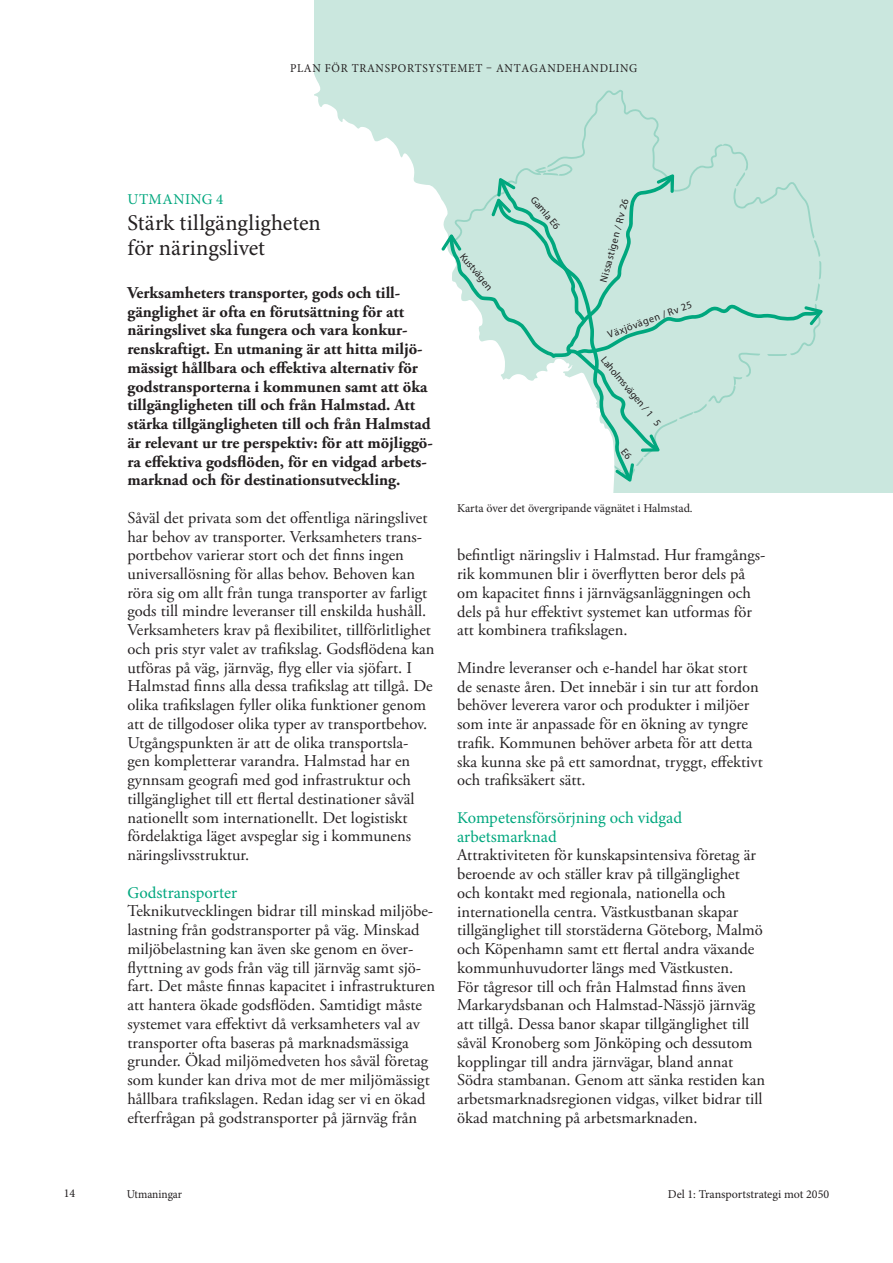
<style>
.page{position:relative;width:893px;height:1263px;background:#fff}
.page>*{position:absolute;margin:0;border:0;box-sizing:border-box;transform-origin:0 0}
.Rubrik_2{font:22.5px/25.5px "Minion Pro";color:#231f20}
.Brödtext_Garamond{font:16.5px/18.8px "Adobe Garamond Pro";color:#231f20}
.Brödtext_Garamond-2{font:700 16.5px/18.8px "Adobe Garamond Pro";color:#231f20}
.Rubrik_3{font:16.5px/18.8px "Minion Pro";color:#00a77e}
.Rubrik_2-2{font:15px "Minion Pro";letter-spacing:.03em;color:#00a77e}
.Bildtext{font:12px "Minion Pro";color:#231f20}
.Bildtext-2{font:12px "Minion Pro";letter-spacing:.06em;color:#231f20;scale:.95 1}
.Bildtext-3{font:12px "Minion Pro";color:#231f20;scale:.95 1}
.t1{font:10.2px "Myriad Pro";color:#231f20}
</style>
<div class="page">
<div style="left:315px;top:0;width:578px;height:492px;background:#cae7de"></div>
<svg style="left:314px;top:40px;width:177px;height:452px;fill:#fff"></svg>
<svg style="left:447px;top:233px;width:44px;height:221px"></svg>
<svg style="left:440px;top:233px;width:22px;height:19px"></svg>
<svg style="left:491px;top:90px;width:333px;height:403px"></svg>
<p class="Bildtext-2" style="left:290px;top:60px;width:367px">PLAN FÖR TRANSPORTSYSTEMET – ANTAGANDEHANDLING</p>
<h2 class="Rubrik_2-2" style="left:128px;top:189px;width:97px">UTMANING 4</h2>
<h2 class="Rubrik_2" style="left:127px;top:210px;width:195px">Stärk tillgängligheten för näringslivet</h2>
<p class="Brödtext_Garamond-2" style="left:127px;top:283px;width:307px">Verksamheters transporter, gods och till&shy;gänglighet är ofta en förutsättning för att näringslivet ska fungera och vara konkur&shy;renskraftigt. En utmaning är att hitta miljö&shy;mässigt hållbara och effektiva alternativ för godstransporterna i kommunen samt att öka tillgängligheten till och från Halmstad. Att stärka tillgängligheten till och från Halmstad är relevant ur tre perspektiv: för att möjliggö&shy;ra effektiva godsflöden, för en vidgad arbets&shy;marknad och för destinationsutveckling.</p>
<p class="Brödtext_Garamond" style="left:127px;top:509px;width:309px">Såväl det privata som det offentliga näringslivet har behov av transporter. Verksamheters trans&shy;portbehov varierar stort och det finns ingen universallösning för allas behov. Behoven kan röra sig om allt från tunga transporter av farligt gods till mindre leveranser till enskilda hushåll.<br>Verksamheters krav på flexibilitet, tillförlitlighet och pris styr valet av trafikslag. Godsflödena kan utföras på väg, järnväg, flyg eller via sjöfart. I Halmstad finns alla dessa trafikslag att tillgå. De olika trafikslagen fyller olika funktioner genom att de tillgodoser olika typer av transportbehov.<br>Utgångspunkten är att de olika transportsla&shy;gen kompletterar varandra. Halmstad har en gynnsam geografi med god infrastruktur och tillgänglighet till ett flertal destinationer såväl nationellt som internationellt. Det logistiskt fördelaktiga läget avspeglar sig i kommunens näringslivsstruktur.</p>
<h3 class="Rubrik_3" style="left:127px;top:883px;width:111px">Godstransporter</h3>
<p class="Brödtext_Garamond" style="left:127px;top:902px;width:309px">Teknikutvecklingen bidrar till minskad miljöbe&shy;lastning från godstransporter på väg. Minskad miljöbelastning kan även ske genom en över&shy;flyttning av gods från väg till järnväg samt sjö&shy;fart. Det måste finnas kapacitet i infrastrukturen att hantera ökade godsflöden. Samtidigt måste systemet vara effektivt då verksamheters val av transporter ofta baseras på marknadsmässiga grunder. Ökad miljömedveten hos såväl företag som kunder kan driva mot de mer miljömässigt hållbara trafikslagen. Redan idag ser vi en ökad efterfrågan på godstransporter på järnväg från</p>
<p class="t1" style="left:467px;top:250px;width:46px;rotate:50deg">Kustvägen</p>
<p class="t1" style="left:538px;top:193px;width:41px;rotate:50deg">Gamla E6</p>
<p class="t1" style="left:597px;top:280px;width:88px;rotate:-75deg">Nissastigen / Rv 26</p>
<p class="t1" style="left:606px;top:329px;width:91px;rotate:-20deg">Växjövägen / Rv 25</p>
<p class="t1" style="left:608px;top:354px;width:89px;rotate:50deg">Laholmsvägen / 1 5</p>
<p class="Bildtext" style="left:457px;top:500px;width:237px">Karta över det övergripande vägnätet i Halmstad.</p>
<p class="Brödtext_Garamond" style="left:457px;top:546px;width:310px">befintligt näringsliv i Halmstad. Hur framgångs&shy;rik kommunen blir i överflytten beror dels på om kapacitet finns i järnvägsanläggningen och dels på hur effektivt systemet kan utformas för att kombinera trafikslagen.</p>
<p class="Brödtext_Garamond" style="left:457px;top:659px;width:307px">Mindre leveranser och e-handel har ökat stort de senaste åren. Det innebär i sin tur att fordon behöver leverera varor och produkter i miljöer som inte är anpassade för en ökning av tyngre trafik. Kommunen behöver arbeta för att detta ska kunna ske på ett samordnat, tryggt, effektivt och trafiksäkert sätt.</p>
<h3 class="Rubrik_3" style="left:457px;top:808px;width:227px">Kompetensförsörjning och vidgad arbetsmarknad</h3>
<p class="Brödtext_Garamond" style="left:457px;top:846px;width:310px">Attraktiviteten för kunskapsintensiva företag är beroende av och ställer krav på tillgänglighet och kontakt med regionala, nationella och internationella centra. Västkustbanan skapar tillgänglighet till storstäderna Göteborg, Malmö och Köpenhamn samt ett flertal andra växande kommunhuvudorter längs med Västkusten.<br>För tågresor till och från Halmstad finns även Markarydsbanan och Halmstad-Nässjö järnväg att tillgå. Dessa banor skapar tillgänglighet till såväl Kronoberg som Jönköping och dessutom kopplingar till andra järnvägar, bland annat Södra stambanan. Genom att sänka restiden kan arbetsmarknadsregionen vidgas, vilket bidrar till ökad matchning på arbetsmarknaden.</p>
<p class="Bildtext" style="left:64px;top:1185px;width:13px">14</p>
<p class="Bildtext-3" style="left:127px;top:1186px;width:60px">Utmaningar</p>
<p class="Bildtext" style="left:668px;top:1186px;width:163px">Del 1: Transportstrategi mot 2050</p>
</div>
